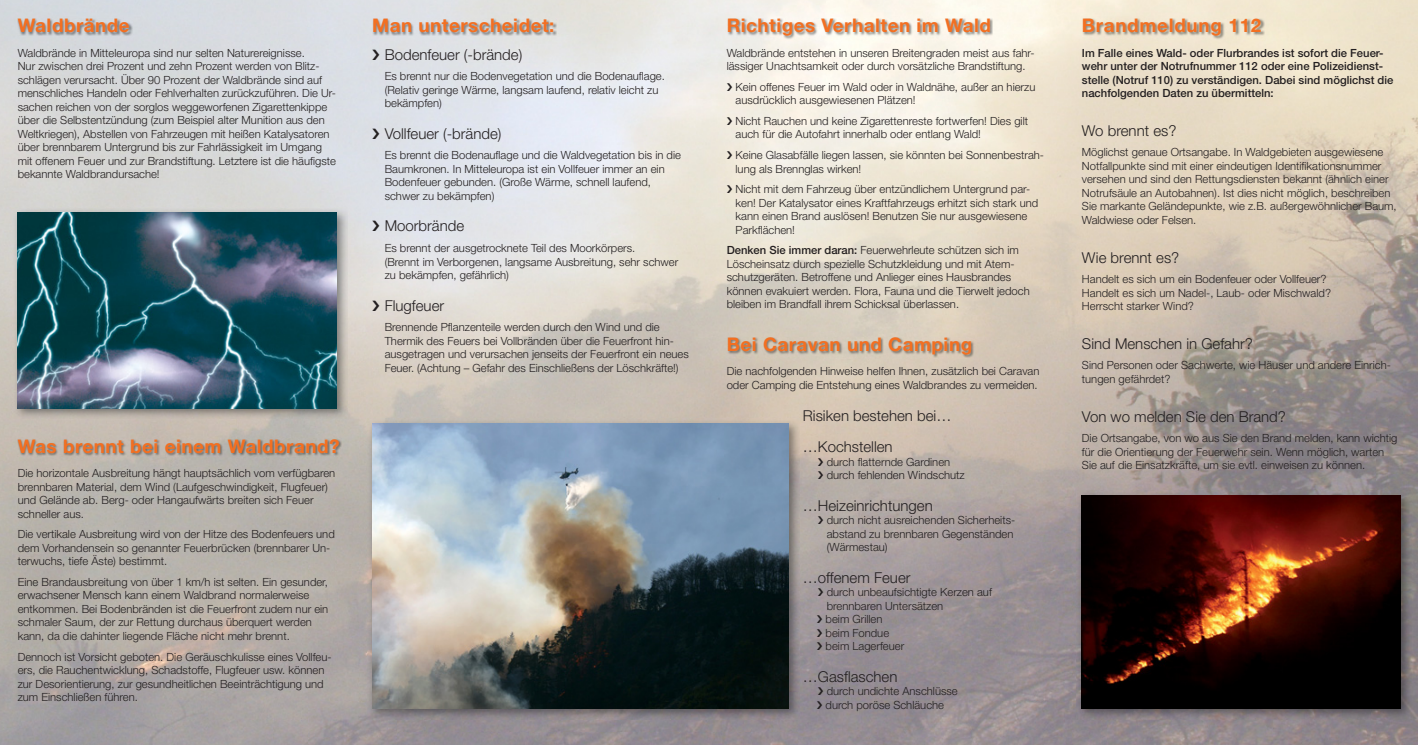
<style>
.page{position:relative;width:1418px;height:745px;background:#fff}
.page>*{position:absolute;margin:0;border:0;box-sizing:border-box;transform-origin:0 0}
.t1{font:700 18.75px "Helvetica Neue";letter-spacing:.03em;color:#f36f21}
.t2{font:300 15px/31.5px "Helvetica Neue";color:#231f20}
.t3{font:300 11.25px/13.5px "Helvetica Neue";color:#231f20}
.t4{font:500 11.25px/13.5px "Helvetica Neue";color:#231f20}
.s1{font-weight:500}
</style>
<div class="page">
<img style="left:1373px;top:0;width:44px;height:744px">
<img style="left:1107px;top:341px;width:267px;height:149px">
<img style="left:1107px;top:719px;width:267px;height:25px">
<img style="left:17px;top:18px;width:115px;height:18px">
<img style="left:17px;top:438px;width:325px;height:18px">
<img style="left:727px;top:18px;width:266px;height:21px">
<img style="left:367px;top:418px;width:432px;height:300px">
<img style="left:372px;top:423px;width:416px;height:285px">
<img style="left:13px;top:208px;width:334px;height:210px">
<img style="left:18px;top:213px;width:319px;height:195px">
<img style="left:373px;top:18px;width:183px;height:18px">
<img style="left:727px;top:337px;width:247px;height:21px">
<img style="left:1082px;top:18px;width:182px;height:21px">
<img style="left:1076px;top:490px;width:335px;height:229px">
<img style="left:1081px;top:495px;width:319px;height:213px">
<svg style="left:372px;top:49px;width:7px;height:11px"></svg>
<svg style="left:372px;top:128px;width:7px;height:11px"></svg>
<svg style="left:372px;top:221px;width:7px;height:10px"></svg>
<svg style="left:372px;top:300px;width:7px;height:10px"></svg>
<svg style="left:727px;top:83px;width:5px;height:8px"></svg>
<svg style="left:727px;top:117px;width:5px;height:8px"></svg>
<svg style="left:727px;top:151px;width:5px;height:8px"></svg>
<svg style="left:727px;top:185px;width:5px;height:8px"></svg>
<svg style="left:818px;top:457px;width:5px;height:8px"></svg>
<svg style="left:818px;top:471px;width:5px;height:8px"></svg>
<svg style="left:818px;top:516px;width:5px;height:8px"></svg>
<svg style="left:818px;top:588px;width:5px;height:8px"></svg>
<svg style="left:817px;top:615px;width:5px;height:21px"></svg>
<svg style="left:817px;top:642px;width:5px;height:8px"></svg>
<svg style="left:817px;top:687px;width:6px;height:21px"></svg>
<h1 class="t1" style="left:18px;top:19px;width:113px">Waldbrände</h1>
<p class="t3" style="left:18px;top:47px;width:320px">Waldbrände in Mitteleuropa sind nur selten Naturereignisse.<br>Nur zwischen drei Prozent und zehn Prozent werden von Blitz&shy;schlägen verursacht. Über 90 Prozent der Waldbrände sind auf menschliches Handeln oder Fehlverhalten zurückzuführen. Die Ur&shy;sachen reichen von der sorglos weggeworfenen Zigarettenkippe über die Selbstentzündung (zum Beispiel alter Munition aus den Weltkriegen), Abstellen von Fahrzeugen mit heißen Katalysatoren über brennbarem Untergrund bis zur Fahrlässigkeit im Umgang mit offenem Feuer und zur Brandstiftung. Letztere ist die häufigste bekannte Waldbrandursache!</p>
<h1 class="t1" style="left:18px;top:439px;width:323px">Was brennt bei einem Waldbrand?</h1>
<p class="t3" style="left:18px;top:467px;width:319px">Die horizontale Ausbreitung hängt hauptsächlich vom verfügbaren brennbaren Material, dem Wind (Laufgeschwindigkeit, Flugfeuer) und Gelände ab. Berg- oder Hangaufwärts breiten sich Feuer schneller aus.</p>
<p class="t3" style="left:18px;top:528px;width:318px">Die vertikale Ausbreitung wird von der Hitze des Bodenfeuers und dem Vorhandensein so genannter Feuerbrücken (brennbarer Un&shy;terwuchs, tiefe Äste) bestimmt.</p>
<p class="t3" style="left:18px;top:576px;width:312px">Eine Brandausbreitung von über 1 km/h ist selten. Ein gesunder, erwachsener Mensch kann einem Waldbrand normalerweise entkommen. Bei Bodenbränden ist die Feuerfront zudem nur ein schmaler Saum, der zur Rettung durchaus überquert werden kann, da die dahinter liegende Fläche nicht mehr brennt.</p>
<p class="t3" style="left:18px;top:650px;width:315px">Dennoch ist Vorsicht geboten. Die Geräuschkulisse eines Vollfeu&shy;ers, die Rauchentwicklung, Schadstoffe, Flugfeuer usw. können zur Desorientierung, zur gesundheitlichen Beeinträchtigung und zum Einschließen führen.</p>
<h1 class="t1" style="left:372px;top:19px;width:184px">Man unterscheidet:</h1>
<h1 class="t1" style="left:726px;top:19px;width:266px">Richtiges Verhalten im Wald</h1>
<h2 class="t2" style="left:385px;top:40px;width:139px">Bodenfeuer (-brände)</h2>
<p class="t3" style="left:385px;top:70px;width:282px">Es brennt nur die Bodenvegetation und die Bodenauflage. (Relativ geringe Wärme, langsam laufend, relativ leicht zu bekämpfen)</p>
<h2 class="t2" style="left:385px;top:119px;width:118px">Vollfeuer (-brände)</h2>
<p class="t3" style="left:385px;top:149px;width:298px">Es brennt die Bodenauflage und die Waldvegetation bis in die Baumkronen. In Mitteleuropa ist ein Vollfeuer immer an ein Boden feuer gebunden. (Große Wärme, schnell laufend, schwer zu bekämpfen)</p>
<h2 class="t2" style="left:385px;top:212px;width:81px">Moorbrände</h2>
<p class="t3" style="left:385px;top:242px;width:295px">Es brennt der ausgetrocknete Teil des Moorkörpers.<br>(Brennt im Verborgenen, langsame Ausbreitung, sehr schwer zu bekämpfen, gefährlich)</p>
<h2 class="t2" style="left:385px;top:291px;width:61px">Flugfeuer</h2>
<p class="t3" style="left:385px;top:321px;width:306px">Brennende Pflanzenteile werden durch den Wind und die Thermik des Feuers bei Vollbränden über die Feuerfront hin&shy;ausgetragen und verursachen jenseits der Feuerfront ein neues Feuer. (Achtung – Gefahr des Einschließens der Löschkräfte!)</p>
<p class="t3" style="left:726px;top:47px;width:309px">Waldbrände entstehen in unseren Breitengraden meist aus fahr&shy;lässiger Unachtsamkeit oder durch vorsätzliche Brandstiftung.</p>
<p class="t3" style="left:735px;top:81px;width:301px">Kein offenes Feuer im Wald oder in Waldnähe, außer an hierzu ausdrücklich ausgewiesenen Plätzen!</p>
<p class="t3" style="left:735px;top:115px;width:294px">Nicht Rauchen und keine Zigarettenreste fortwerfen! Dies gilt auch für die Autofahrt innerhalb oder entlang Wald!</p>
<p class="t3" style="left:735px;top:149px;width:310px">Keine Glasabfälle liegen lassen, sie könnten bei Sonnenbestrah&shy;lung als Brennglas wirken!</p>
<p class="t3" style="left:735px;top:183px;width:304px">Nicht mit dem Fahrzeug über entzündlichem Untergrund par&shy;ken! Der Katalysator eines Kraftfahrzeugs erhitzt sich stark und kann einen Brand auslösen! Benutzen Sie nur ausgewiesene Parkflächen!</p>
<p class="t3" style="left:726px;top:244px;width:304px"><span class="s1">Denken Sie immer daran:</span> Feuerwehrleute schützen sich im Löscheinsatz durch spezielle Schutzkleidung und mit Atem&shy;schutzgeräten. Betroffene und Anlieger eines Hausbrandes können evakuiert werden. Flora, Fauna und die Tierwelt jedoch bleiben im Brandfall ihrem Schicksal überlassen.</p>
<h1 class="t1" style="left:726px;top:337px;width:247px">Bei Caravan und Camping</h1>
<p class="t3" style="left:726px;top:365px;width:314px">Die nachfolgenden Hinweise helfen Ihnen, zusätzlich bei Caravan oder Camping die Entstehung eines Waldbrandes zu vermeiden.</p>
<h2 class="t2" style="left:803px;top:400px;width:150px">Risiken bestehen bei… … Kochstellen</h2>
<p class="t3" style="left:826px;top:455px;width:139px">durch flatternde Gardinen durch fehlenden Windschutz</p>
<h2 class="t2" style="left:803px;top:490px;width:131px">… Heizeinrichtungen</h2>
<p class="t3" style="left:826px;top:514px;width:190px">durch nicht ausreichenden Sicherheits&shy;abstand zu brennbaren Gegenständen (Wärmestau)</p>
<h2 class="t2" style="left:803px;top:562px;width:109px">… offenem Feuer</h2>
<p class="t3" style="left:825px;top:586px;width:168px">durch unbeaufsichtigte Kerzen auf brennbaren Untersätzen<br>beim Grillen<br>beim Fondue<br>beim Lagerfeuer</p>
<h2 class="t2" style="left:803px;top:661px;width:96px">… Gasflaschen</h2>
<p class="t3" style="left:825px;top:685px;width:134px">durch undichte Anschlüsse durch poröse Schläuche</p>
<h1 class="t1" style="left:1081px;top:19px;width:181px">Brandmeldung 112</h1>
<p class="t4" style="left:1081px;top:47px;width:313px">Im Falle eines Wald- oder Flurbrandes ist sofort die Feuer&shy;wehr unter der Notrufnummer 112 oder eine Polizeidienst&shy;stelle (Notruf 110) zu verständigen. Dabei sind möglichst die nachfolgenden Daten zu übermitteln:</p>
<h2 class="t2" style="left:1081px;top:116px;width:96px">Wo brennt es?</h2>
<p class="t3" style="left:1081px;top:146px;width:316px">Möglichst genaue Ortsangabe. In Waldgebieten ausgewiesene Notfallpunkte sind mit einer eindeutigen Identifikationsnummer versehen und sind den Rettungsdiensten bekannt (ähnlich einer Notrufsäule an Autobahnen). Ist dies nicht möglich, beschreiben Sie markante Geländepunkte, wie z.B. außergewöhnlicher Baum, Waldwiese oder Felsen.</p>
<h2 class="t2" style="left:1081px;top:243px;width:99px">Wie brennt es?</h2>
<p class="t3" style="left:1081px;top:273px;width:250px">Handelt es sich um ein Bodenfeuer oder Vollfeuer?<br>Handelt es sich um Nadel-, Laub- oder Mischwald?<br>Herrscht starker Wind?</p>
<h2 class="t2" style="left:1081px;top:329px;width:172px">Sind Menschen in Gefahr?</h2>
<p class="t3" style="left:1081px;top:359px;width:310px">Sind Personen oder Sachwerte, wie Häuser und andere Einrich&shy;tungen gefährdet?</p>
<h2 class="t2" style="left:1081px;top:401px;width:205px">Von wo melden Sie den Brand?</h2>
<p class="t3" style="left:1081px;top:432px;width:317px">Die Ortsangabe, von wo aus Sie den Brand melden, kann wichtig für die Orientierung der Feuerwehr sein. Wenn möglich, warten<br>Sie auf die Einsatzkräfte, um sie evtl. einweisen zu können.</p>
</div>
